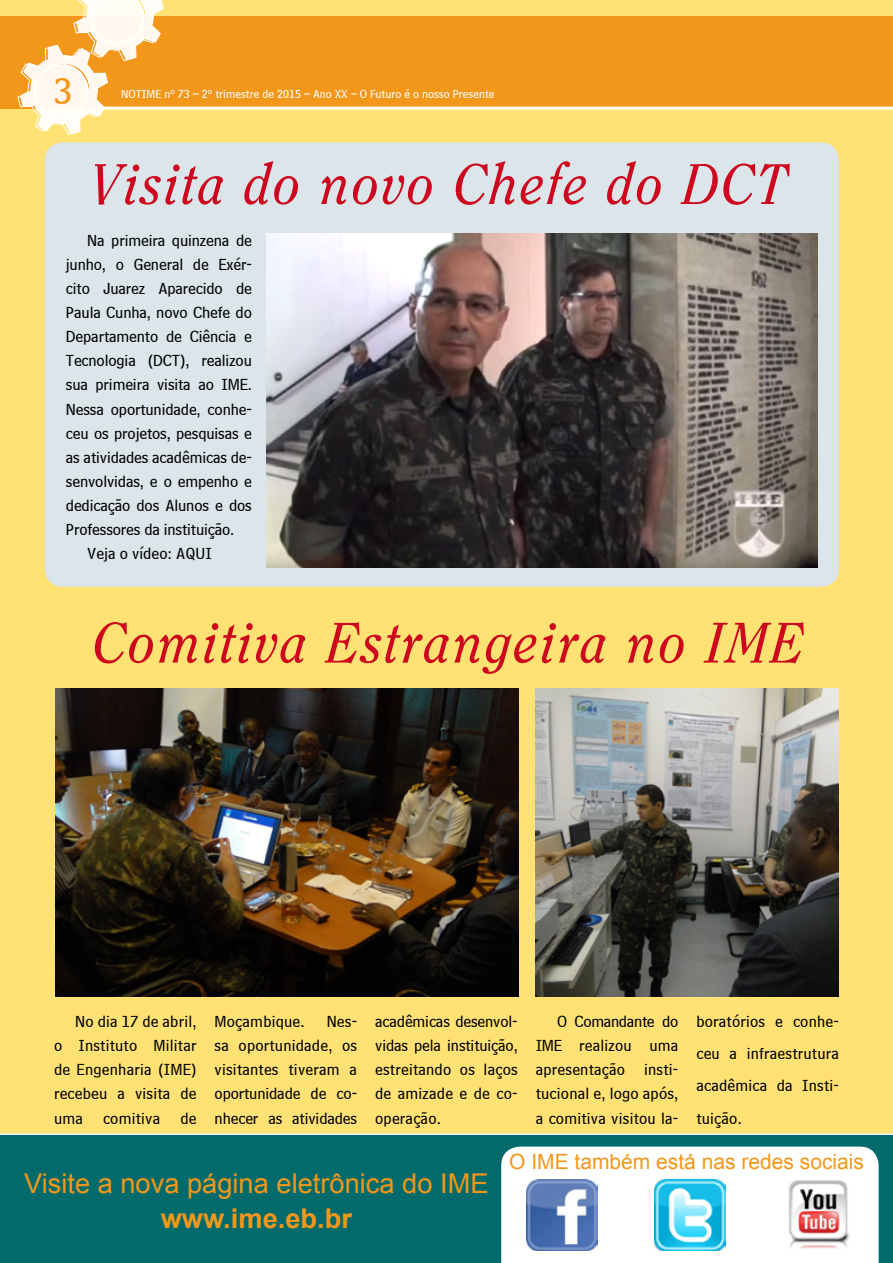
<style>
.page{position:relative;width:893px;height:1263px;background:#ffe273}
.page>*{position:absolute;margin:0;border:0;box-sizing:border-box;transform-origin:0 0}
.t1{font:59.55px "Clearface";letter-spacing:.025em;color:#cd071e;scale:.94 1}
.t2{font:37.8px "Bell Centennial BT Sub Caption";color:#f3971b}
.t3{font:27.3px "Arial";color:#f3971b}
.t4{font:700 27.3px "Arial";color:#f3971b}
.t5{font:21px "Arial";color:#f3971b}
.t6{font:16.5px/24.3px "Bell Centennial BT Sub Caption";letter-spacing:-.01em;color:#000;text-align:justify}
.t7{font:16.5px "Bell Centennial BT Sub Caption";letter-spacing:.01em;color:#000}
.t8{font:12px "Bell Centennial BT Sub Caption";color:#fff}
</style>
<div class="page">
<div style="left:0;top:16px;width:892px;height:92px;background:#f3971b"></div>
<svg style="left:539px;top:50px;width:354px;height:57px"></svg>
<svg style="left:18px;top:0;width:146px;height:135px"></svg>
<hr style="left:90px;top:107px;width:803px;height:3px;background:#fff">
<img style="left:56px;top:689px;width:462px;height:307px">
<img style="left:536px;top:689px;width:303px;height:307px">
<div style="left:0;top:1133px;width:893px;height:130px;background:#006b6a"></div>
<div style="left:45px;top:142px;width:794px;height:445px;background:#dbe5ea;border-radius:18px"></div>
<div style="left:501px;top:1146px;width:378px;height:117px;background:#fff"></div>
<img style="left:655px;top:1179px;width:70px;height:71px">
<img style="left:783px;top:1179px;width:70px;height:71px">
<img style="left:527px;top:1179px;width:70px;height:71px">
<img style="left:267px;top:234px;width:550px;height:334px">
<h2 class="t2" style="left:53px;top:68px;width:20px">3</h2>
<p class="t8" style="left:121px;top:86px;width:375px">NOTIME nº 73 – 2º trimestre de 2015 – Ano XX – O Futuro é o nosso Presente</p>
<h1 class="t1" style="left:89px;top:151px;width:743px">Visita do novo Chefe do DCT</h1>
<p class="t6" style="left:87px;top:228px;width:166px">Na primeira quinzena de</p>
<p class="t6" style="left:66px;top:252px;width:188px">junho, o General de Exér-</p>
<p class="t6" style="left:66px;top:276px;width:187px">cito Juarez Aparecido de</p>
<p class="t6" style="left:66px;top:300px;width:187px">Paula Cunha, novo Chefe do</p>
<p class="t6" style="left:66px;top:324px;width:187px">Departamento de Ciência e</p>
<p class="t6" style="left:66px;top:348px;width:188px">Tecnologia (DCT), realizou</p>
<p class="t6" style="left:66px;top:372px;width:188px">sua primeira visita ao IME.</p>
<p class="t6" style="left:66px;top:396px;width:188px">Nessa oportunidade, conhe-</p>
<p class="t6" style="left:66px;top:420px;width:188px">ceu os projetos, pesquisas e</p>
<p class="t6" style="left:66px;top:444px;width:188px">as atividades acadêmicas de-</p>
<p class="t6" style="left:66px;top:468px;width:188px">senvolvidas, e o empenho e</p>
<p class="t6" style="left:66px;top:492px;width:188px">dedicação dos Alunos e dos</p>
<p class="t6" style="left:66px;top:516px;width:170px">Professores da instituição.</p>
<p class="t6" style="left:87px;top:540px;width:126px">Veja o vídeo: AQUI</p>
<h1 class="t1" style="left:91px;top:609px;width:759px">Comitiva Estrangeira no IME</h1>
<p class="t6" style="left:215px;top:1008px;width:144px;text-indent:112px">Nes&shy;sa oportunidade, os visitantes tiveram a oportunidade de co&shy;nhecer as atividades</p>
<p class="t6" style="left:375px;top:1008px;width:144px">acadêmicas desenvol&shy;vidas pela instituição, estreitando os laços de amizade e de co&shy;operação.</p>
<p class="t6" style="left:536px;top:1008px;width:144px;text-indent:21px">O Comandante do IME realizou uma apresentação insti&shy;tucional e, logo após, a comitiva visitou la-</p>
<p class="t6" style="left:696px;top:1004px;width:144px;line-height:32.4px">boratórios e conhe&shy;ceu a infraestrutura acadêmica da Insti&shy;tuição.</p>
<p class="t6" style="left:54px;top:1008px;width:144px;text-indent:21px">No dia 17 de abril, o Instituto Militar de Engenharia (IME) recebeu a visita de uma comitiva de</p>
<p class="t7" style="left:215px;top:1011px;width:92px">Moçambique.</p>
<h3 class="t3" style="left:24px;top:1165px;width:466px">Visite a nova página eletrônica do IME</h3>
<h3 class="t4" style="left:161px;top:1200px;width:193px">www.ime.eb.br</h3>
<p class="t5" style="left:509px;top:1148px;width:356px">O IME também está nas redes sociais</p>
</div>
